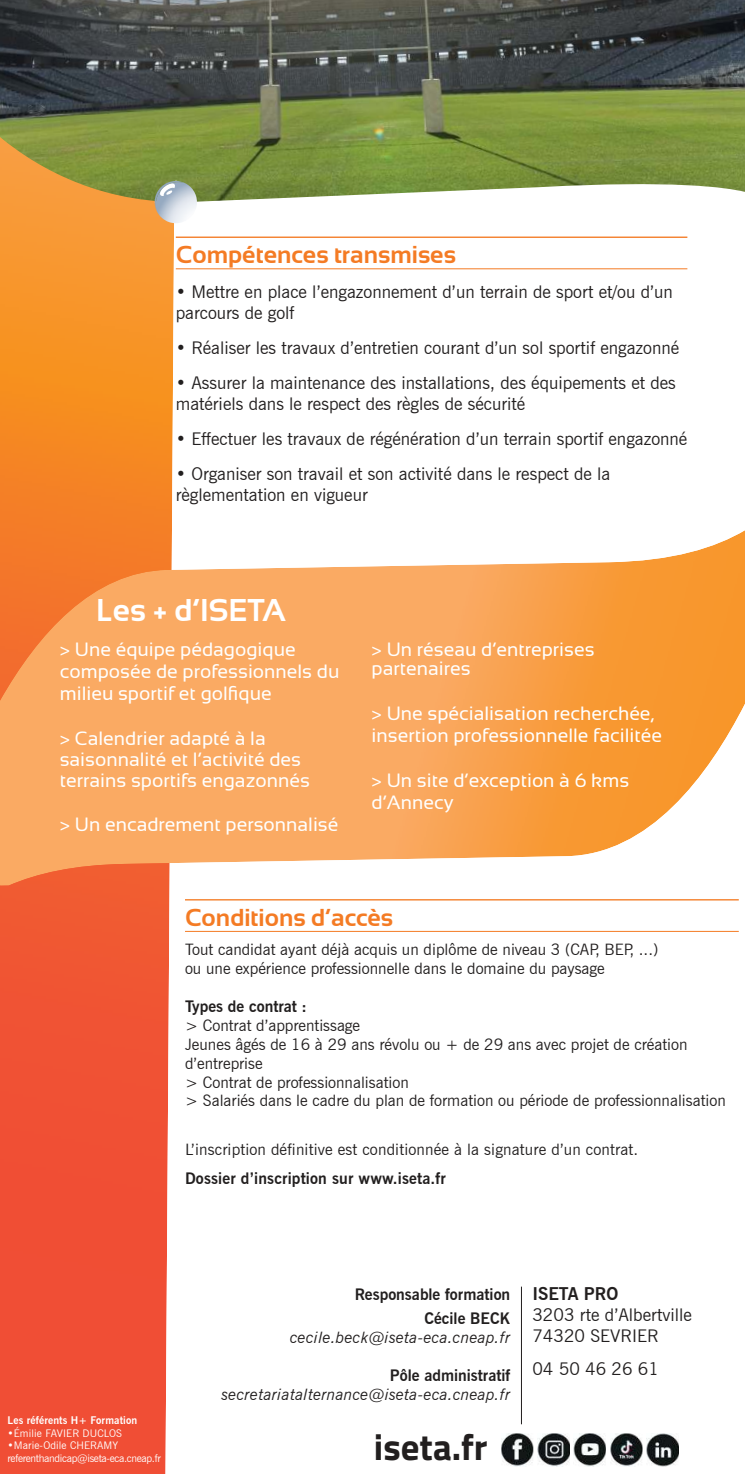
<style>
.page{position:relative;width:745px;height:1474px;background:#fff}
.page>*{position:absolute;margin:0;border:0;box-sizing:border-box;transform-origin:0 0}
.t1{font:700 36.75px "Titillium Web";color:#221f1f}
.t2{font:700 31.5px "Sansation";color:#fff}
.t3{font:700 24.5px "Sansation";color:#f47b24}
.t4{font:19.25px/22.2px "Sansation";color:#fff}
.t5{font:17.5px/21px "News Gothic BT";color:#221f1f}
.t6{font:700 17.5px "News Gothic BT";color:#221f1f}
.t7{font:15.75px/18.9px "News Gothic BT";color:#221f1f}
.t8{font:700 15.75px/24.5px "News Gothic BT";color:#221f1f;text-align:right}
.t9{font:italic 15.75px "News Gothic BT";letter-spacing:.01em;color:#221f1f}
.t10{font:10.5px/12.6px "News Gothic BT";letter-spacing:-.025em;color:#fff}
.t11{font:700 10.5px "News Gothic BT";letter-spacing:.01em;color:#fff}
.t12{font:10.5px "News Gothic BT";letter-spacing:.01em;color:#fff}
</style>
<div class="page">
<img style="left:0;top:207px;width:174px;height:1266px">
<img style="left:0;top:530px;width:744px;height:355px">
<hr style="left:176px;top:236px;width:511px;height:2px;background:#f47b24">
<hr style="left:176px;top:268px;width:511px;height:1px;background:#f47b24">
<hr style="left:185px;top:899px;width:553px;height:1px;background:#f47b24">
<hr style="left:185px;top:931px;width:553px;height:1px;background:#f47b24">
<hr style="left:520px;top:1286px;width:1px;height:138px;background:#221f1f">
<img style="left:501px;top:1433px;width:32px;height:32px">
<img style="left:537px;top:1433px;width:32px;height:32px">
<img style="left:573px;top:1433px;width:32px;height:32px">
<img style="left:610px;top:1433px;width:31px;height:32px">
<img style="left:646px;top:1433px;width:32px;height:32px">
<img style="left:0;top:0;width:744px;height:207px">
<img style="left:154px;top:181px;width:43px;height:42px">
<img style="left:154px;top:181px;width:31px;height:30px">
<img style="left:158px;top:184px;width:39px;height:38px">
<svg style="left:159px;top:183px;width:16px;height:13px"></svg>
<h3 class="t3" style="left:176px;top:246px;width:281px">Compétences transmises</h3>
<p class="t5" style="left:176px;top:283px;width:498px">• Mettre en place l’engazonnement d’un terrain de sport et/ou d’un parcours de golf</p>
<p class="t5" style="left:176px;top:339px;width:504px">• Réaliser les travaux d’entretien courant d’un sol sportif engazonné</p>
<p class="t5" style="left:176px;top:374px;width:501px">• Assurer la maintenance des installations, des équipements et des matériels dans le respect des règles de sécurité</p>
<p class="t5" style="left:176px;top:430px;width:512px">• Effectuer les travaux de régénération d’un terrain sportif engazonné</p>
<p class="t5" style="left:176px;top:465px;width:436px">• Organiser son travail et son activité dans le respect de la règlementation en vigueur</p>
<h2 class="t2" style="left:96px;top:598px;width:191px">Les + d’ISETA</h2>
<p class="t4" style="left:60px;top:639px;width:281px">&gt; Une équipe pédagogique composée de professionnels du milieu sportif et golfique</p>
<p class="t4" style="left:60px;top:729px;width:251px;line-height:21px">&gt; Calendrier adapté à la saisonnalité et l’activité des terrains sportifs engazonnés</p>
<p class="t4" style="left:60px;top:814px;width:280px">&gt; Un encadrement personnalisé</p>
<p class="t4" style="left:371px;top:641px;width:224px;line-height:19.2px">&gt; Un réseau d’entreprises partenaires</p>
<p class="t4" style="left:371px;top:703px;width:292px;line-height:22.8px">&gt; Une spécialisation recherchée, insertion professionnelle facilitée</p>
<p class="t4" style="left:371px;top:770px;width:259px">&gt; Un site d’exception à 6 kms d’Annecy</p>
<h3 class="t3" style="left:185px;top:908px;width:209px">Conditions d’accès</h3>
<p class="t7" style="left:185px;top:941px;width:474px">Tout candidat ayant déjà acquis un diplôme de niveau 3 (CAP, BEP, ...) ou une expérience professionnelle dans le domaine du paysage</p>
<p class="t8" style="left:185px;top:995px;width:123px">Types de contrat :</p>
<p class="t7" style="left:185px;top:1016px;width:542px">&gt; Contrat d’apprentissage<br>Jeunes âgés de 16 à 29 ans révolu ou + de 29 ans avec projet de création d’entreprise<br>&gt; Contrat de professionnalisation<br>&gt; Salariés dans le cadre du plan de formation ou période de professionnalisation</p>
<p class="t7" style="left:185px;top:1141px;width:454px">L’inscription définitive est conditionnée à la signature d’un contrat.</p>
<p class="t8" style="left:185px;top:1166px;width:262px">Dossier d’inscription sur www.iseta.fr</p>
<p class="t11" style="left:8px;top:1415px;width:131px">Les référents H+ Formation</p>
<p class="t12" style="left:8px;top:1428px;width:116px">•Émilie FAVIER DUCLOS</p>
<p class="t10" style="left:8px;top:1439px;width:155px">•Marie-Odile CHERAMY referenthandicap@iseta-eca.cneap.fr</p>
<p class="t8" style="left:354px;top:1283px;width:157px">Responsable formation<br>Cécile BECK</p>
<p class="t9" style="left:290px;top:1331px;width:222px">cecile.beck@iseta-eca.cneap.fr</p>
<p class="t8" style="left:389px;top:1364px;width:122px">Pôle administratif</p>
<p class="t9" style="left:221px;top:1388px;width:290px">secretariatalternance@iseta-eca.cneap.fr</p>
<h1 class="t1" style="left:374px;top:1425px;width:115px">iseta.fr</h1>
<p class="t6" style="left:532px;top:1286px;width:87px">ISETA PRO</p>
<p class="t5" style="left:532px;top:1305px;width:161px">3203 rte d’Albertville<br>74320 SEVRIER</p>
<p class="t5" style="left:532px;top:1359px;width:128px">04 50 46 26 61</p>
</div>
